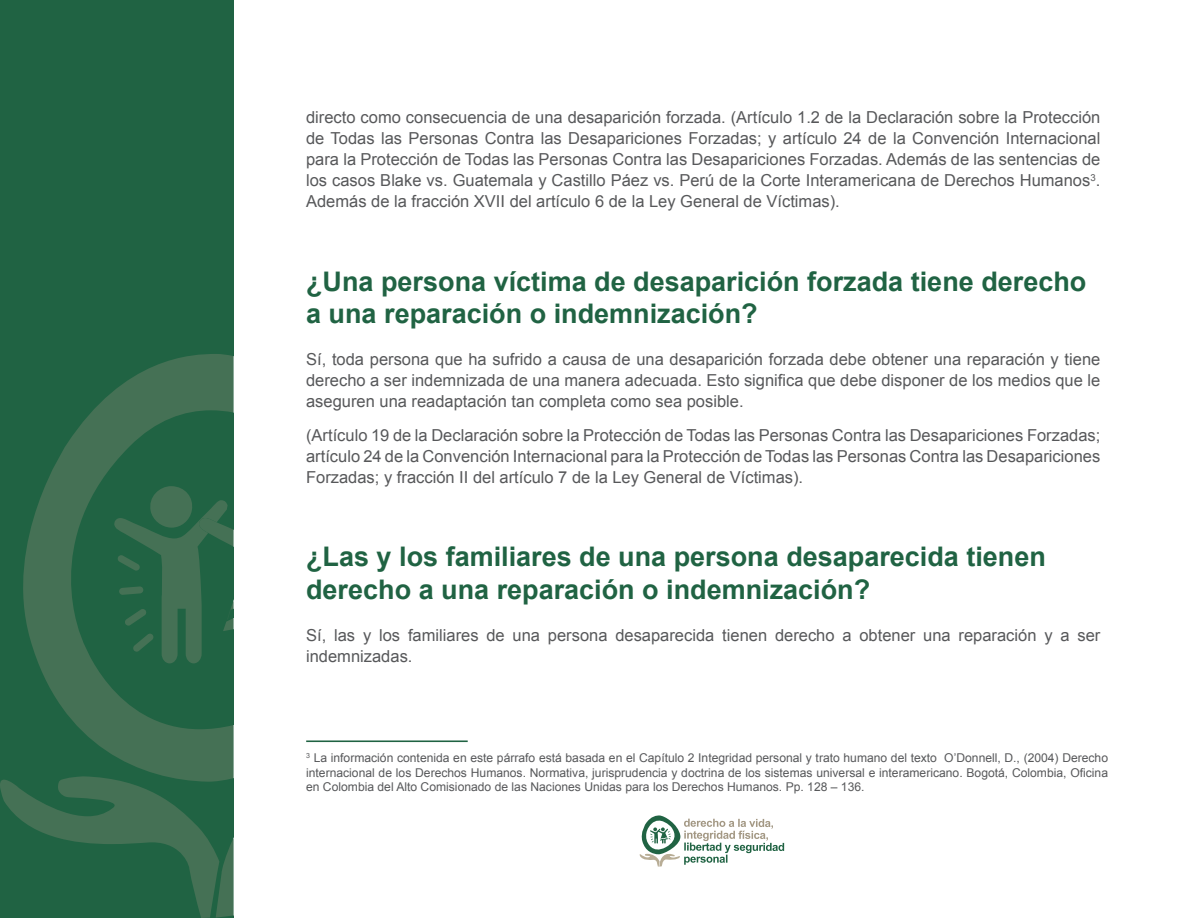
<style>
.page{position:relative;width:1188px;height:918px;background:#fff}
.page>*{position:absolute;margin:0;border:0;box-sizing:border-box;transform-origin:0 0}
._02_head{font:700 27px/32.4px "Arial";color:#206343}
._03_body_INTRO{font:16.5px/21px "Arial";color:#57585a;text-align:justify}
._04_body{font:16.5px/21px "Arial";color:#57585a;text-align:justify}
._09_pie{font:12.15px/14.5px "Arial";color:#57585a;text-align:justify}
</style>
<div class="page">
<svg style="left:639px;top:815px;width:145px;height:52px"></svg>
<div style="left:0;top:0;width:233px;height:918px;background:#206343"></div>
<svg style="left:0;top:778px;width:234px;height:140px"></svg>
<svg style="left:233px;top:356px;width:233px;height:422px"></svg>
<svg style="left:2px;top:354px;width:231px;height:428px"></svg>
<svg style="left:114px;top:486px;width:232px;height:177px"></svg>
<hr style="left:306px;top:740px;width:162px;height:2px;background:#206343">
<p class="_03_body_INTRO" style="left:306px;top:107px;width:796px">directo como consecuencia de una desaparición forzada. (Artículo 1.2 de la Declaración sobre la Protección de Todas las Personas Contra las Desapariciones Forzadas; y artículo 24 de la Convención Internacional para la Protección de Todas las Personas Contra las Desapariciones Forzadas. Además de las sentencias de los casos Blake vs. Guatemala y Castillo Páez vs. Perú de la Corte Interamericana de Derechos Humanos<sup>3</sup>.<br>Además de la fracción XVII del artículo 6 de la Ley General de Víctimas).</p>
<p class="_02_head" style="left:306px;top:266px;width:782px">¿Una persona víctima de desaparición forzada tiene derecho a una reparación o indemnización?</p>
<p class="_03_body_INTRO" style="left:306px;top:349px;width:796px">Sí, toda persona que ha sufrido a causa de una desaparición forzada debe obtener una reparación y tiene derecho a ser indemnizada de una manera adecuada. Esto significa que debe disponer de los medios que le aseguren una readaptación tan completa como sea posible.</p>
<p class="_04_body" style="left:306px;top:425px;width:796px">(Artículo 19 de la Declaración sobre la Protección de Todas las Personas Contra las Desapariciones Forzadas; artículo 24 de la Convención Internacional para la Protección de Todas las Personas Contra las Desapariciones Forzadas; y fracción II del artículo 7 de la Ley General de Víctimas).</p>
<p class="_02_head" style="left:306px;top:542px;width:741px">¿Las y los familiares de una persona desaparecida tienen derecho a una reparación o indemnización?</p>
<p class="_03_body_INTRO" style="left:306px;top:625px;width:796px">Sí, las y los familiares de una persona desaparecida tienen derecho a obtener una reparación y a ser indemnizadas.</p>
<p class="_09_pie" style="left:306px;top:751px;width:803px"><sup>3</sup> La información contenida en este párrafo está basada en el Capítulo 2 Integridad personal y trato humano del texto O’Donnell, D., (2004) Derecho internacional de los Derechos Humanos. Normativa, jurisprudencia y doctrina de los sistemas universal e interamericano. Bogotá, Colombia, Oficina en Colombia del Alto Comisionado de las Naciones Unidas para los Derechos Humanos. Pp. 128 – 136.</p>
</div>
